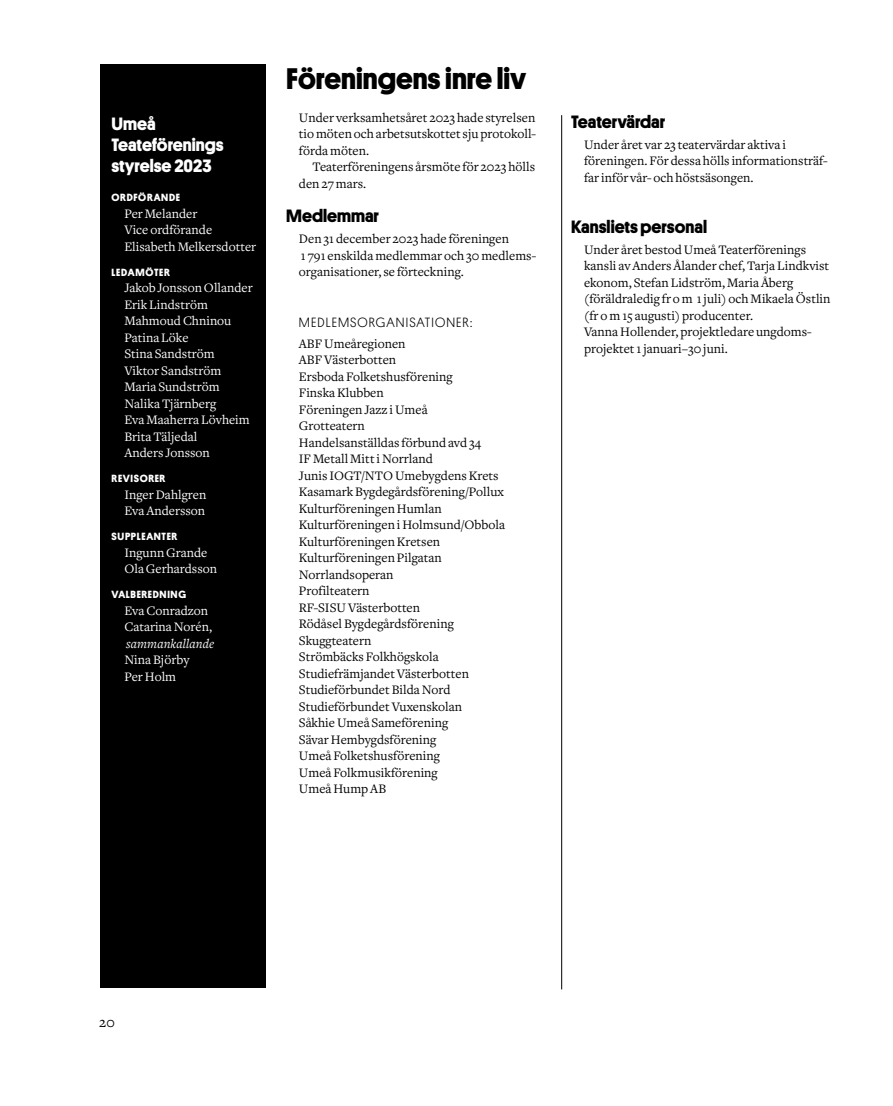
<style>
.page{position:relative;width:893px;height:1106px;background:#fff}
.page>*{position:absolute;margin:0;border:0;box-sizing:border-box;transform-origin:0 0}
.t1{font:700 30px "Stage Sans";color:#000}
.t2{font:700 18px "Stage Sans";color:#000}
.t3{font:700 18px/21px "Stage Sans";color:#fff}
.t4{font:15px "Curtain Serif";color:#000}
.t5{font:13.5px/16.5px "Curtain Serif";color:#000}
.t6{font:13.5px/16.5px "Curtain Serif";color:#fff}
.t7{font:300 13.5px "Stage Sans";letter-spacing:.08em;color:#000}
.t8{font:italic 13.5px "Curtain Serif";color:#fff}
.t9{font:700 10.5px "Stage Sans";letter-spacing:.06em;color:#fff}
</style>
<div class="page">
<div style="left:100px;top:64px;width:166px;height:924px;background:#000"></div>
<hr style="left:561px;top:115px;width:1px;height:874px;background:#000">
<h2 class="t3" style="left:112px;top:112px;width:114px">Umeå<br>Teateförenings styrelse 2023</h2>
<p class="t9" style="left:112px;top:190px;width:70px">ORDFÖRANDE</p>
<p class="t6" style="left:124px;top:205px;width:133px">Per Melander<br>Vice ordförande<br>Elisabeth Melkersdotter</p>
<p class="t9" style="left:112px;top:264px;width:60px">LEDAMÖTER</p>
<p class="t6" style="left:124px;top:280px;width:130px">Jakob Jonsson Ollander<br>Erik Lindström<br>Mahmoud Chninou<br>Patina Löke<br>Stina Sandström<br>Viktor Sandström<br>Maria Sundström<br>Nalika Tjärnberg<br>Eva Maaherra Lövheim<br>Brita Täljedal<br>Anders Jonsson</p>
<p class="t9" style="left:112px;top:471px;width:55px">REVISORER</p>
<p class="t6" style="left:124px;top:486px;width:84px">Inger Dahlgren<br>Eva Andersson</p>
<p class="t9" style="left:112px;top:529px;width:67px">SUPPLEANTER</p>
<p class="t6" style="left:124px;top:544px;width:94px">Ingunn Grande<br>Ola Gerhardsson</p>
<p class="t9" style="left:112px;top:587px;width:76px">VALBEREDNING</p>
<p class="t6" style="left:124px;top:602px;width:89px">Eva Conradzon<br>Catarina Norén,</p>
<p class="t8" style="left:126px;top:636px;width:89px">sammankallande</p>
<p class="t6" style="left:124px;top:652px;width:67px">Nina Björby<br>Per Holm</p>
<h1 class="t1" style="left:286px;top:56px;width:242px">Föreningens inre liv</h1>
<p class="t5" style="left:299px;top:109px;width:239px;text-align:justify">Under verksamhetsåret 2023 hade styrelsen tio möten och arbetsutskottet sju protokoll&shy;förda möten.</p>
<p class="t5" style="left:299px;top:159px;width:238px;text-indent:14px">Teaterföreningens årsmöte för 2023 hölls den 27 mars.</p>
<h2 class="t2" style="left:286px;top:203px;width:94px">Medlemmar</h2>
<p class="t5" style="left:299px;top:231px;width:238px">Den 31 december 2023 hade föreningen<br>1 791 enskilda medlemmar och 30 medlems&shy;organisationer, se förteckning.</p>
<p class="t7" style="left:299px;top:312px;width:175px">MEDLEMSORGANISATIONER:</p>
<p class="t5" style="left:299px;top:335px;width:208px">ABF Umeåregionen<br>ABF Västerbotten<br>Ersboda Folketshusförening<br>Finska Klubben<br>Föreningen Jazz i Umeå<br>Grotteatern<br>Handelsanställdas förbund avd 34<br>IF Metall Mitt i Norrland<br>Junis IOGT/NTO Umebygdens Krets<br>Kasamark Bygdegårdsförening/Pollux<br>Kulturföreningen Humlan<br>Kulturföreningen i Holmsund/Obbola<br>Kulturföreningen Kretsen<br>Kulturföreningen Pilgatan<br>Norrlandsoperan<br>Profilteatern<br>RF-SISU Västerbotten<br>Rödåsel Bygdegårdsförening<br>Skuggteatern<br>Strömbäcks Folkhögskola<br>Studiefrämjandet Västerbotten<br>Studieförbundet Bilda Nord<br>Studieförbundet Vuxenskolan<br>Såkhie Umeå Sameförening<br>Sävar Hembygdsförening<br>Umeå Folketshusförening<br>Umeå Folkmusikförening<br>Umeå Hump AB</p>
<h2 class="t2" style="left:571px;top:109px;width:95px">Teatervärdar</h2>
<p class="t5" style="left:584px;top:137px;width:245px">Under året var 23 teatervärdar aktiva i föreningen. För dessa hölls informationsträf&shy;far inför vår- och höstsäsongen.</p>
<h2 class="t2" style="left:571px;top:213px;width:137px">Kansliets personal</h2>
<p class="t5" style="left:584px;top:241px;width:248px">Under året bestod Umeå Teaterförenings kansli av Anders Ålander chef, Tarja Lindkvist ekonom, Stefan Lidström, Maria Åberg (föräldraledig fr o m 1 juli) och Mikaela Östlin (fr o m 15 augusti) producenter.<br>Vanna Hollender, projektledare ungdoms&shy;projektet 1 januari–30 juni.</p>
<p class="t4" style="left:99px;top:1013px;width:17px">20</p>
</div>
